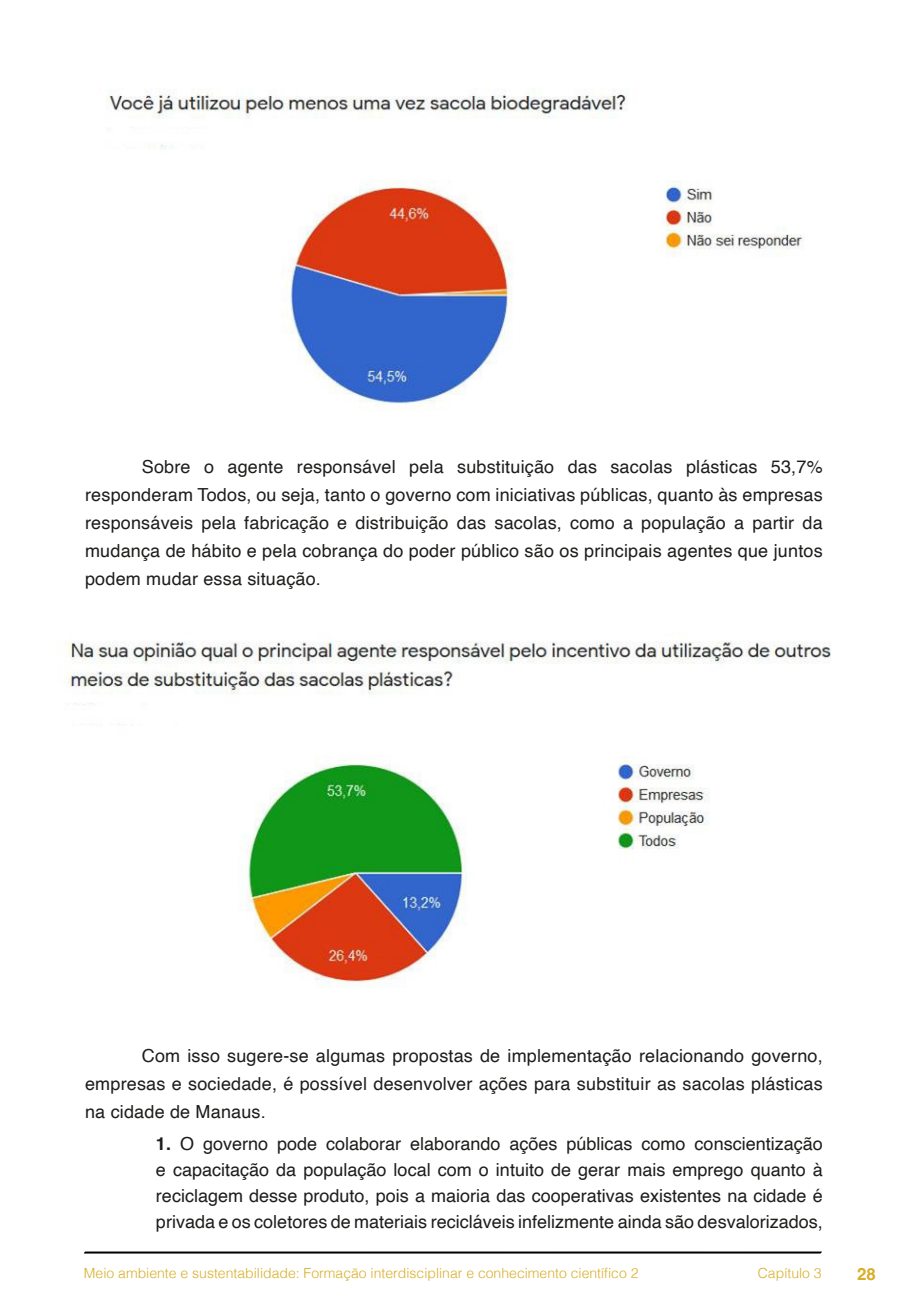
<style>
.page{position:relative;width:908px;height:1304px;background:#fff}
.page>*{position:absolute;margin:0;border:0;box-sizing:border-box;transform-origin:0 0}
.t1{font:18px/28px "Helvetica";letter-spacing:.01em;color:#1d1d1b;text-align:justify}
.t2{font:700 16.8px "Helvetica";color:#d9ae29}
.t3{font:300 14px "Helvetica";color:#d9ae29}
.s1{font-weight:700}
</style>
<div class="page">
<svg style="left:84px;top:1251px;width:737px;height:3px;background:#515151"></svg>
<img style="left:107px;top:89px;width:697px;height:317px">
<img style="left:65px;top:641px;width:766px;height:347px">
<p class="t1" style="left:85px;top:453px;width:738px;text-indent:57px">Sobre o agente responsável pela substituição das sacolas plásticas 53,7% responderam Todos, ou seja, tanto o governo com iniciativas públicas, quanto às empresas responsáveis pela fabricação e distribuição das sacolas, como a população a partir da mudança de hábito e pela cobrança do poder público são os principais agentes que juntos podem mudar essa situação.</p>
<p class="t1" style="left:85px;top:1043px;width:738px;text-indent:57px">Com isso sugere-se algumas propostas de implementação relacionando governo, empresas e sociedade, é possível desenvolver ações para substituir as sacolas plásticas na cidade de Manaus.</p>
<p class="t1" style="left:156px;top:1131px;width:668px;line-height:26px"><span class="s1">1.</span> O governo pode colaborar elaborando ações públicas como conscientização e capacitação da população local com o intuito de gerar mais emprego quanto à reciclagem desse produto, pois a maioria das cooperativas existentes na cidade é privada e os coletores de materiais recicláveis infelizmente ainda são desvalorizados,</p>
<p class="t3" style="left:84px;top:1261px;width:555px">Meio ambiente e sustentabilidade: Formação interdisciplinar e conhecimento científico 2</p>
<p class="t3" style="left:757px;top:1261px;width:65px">Capítulo 3</p>
<p class="t2" style="left:856px;top:1264px;width:20px">28</p>
</div>
